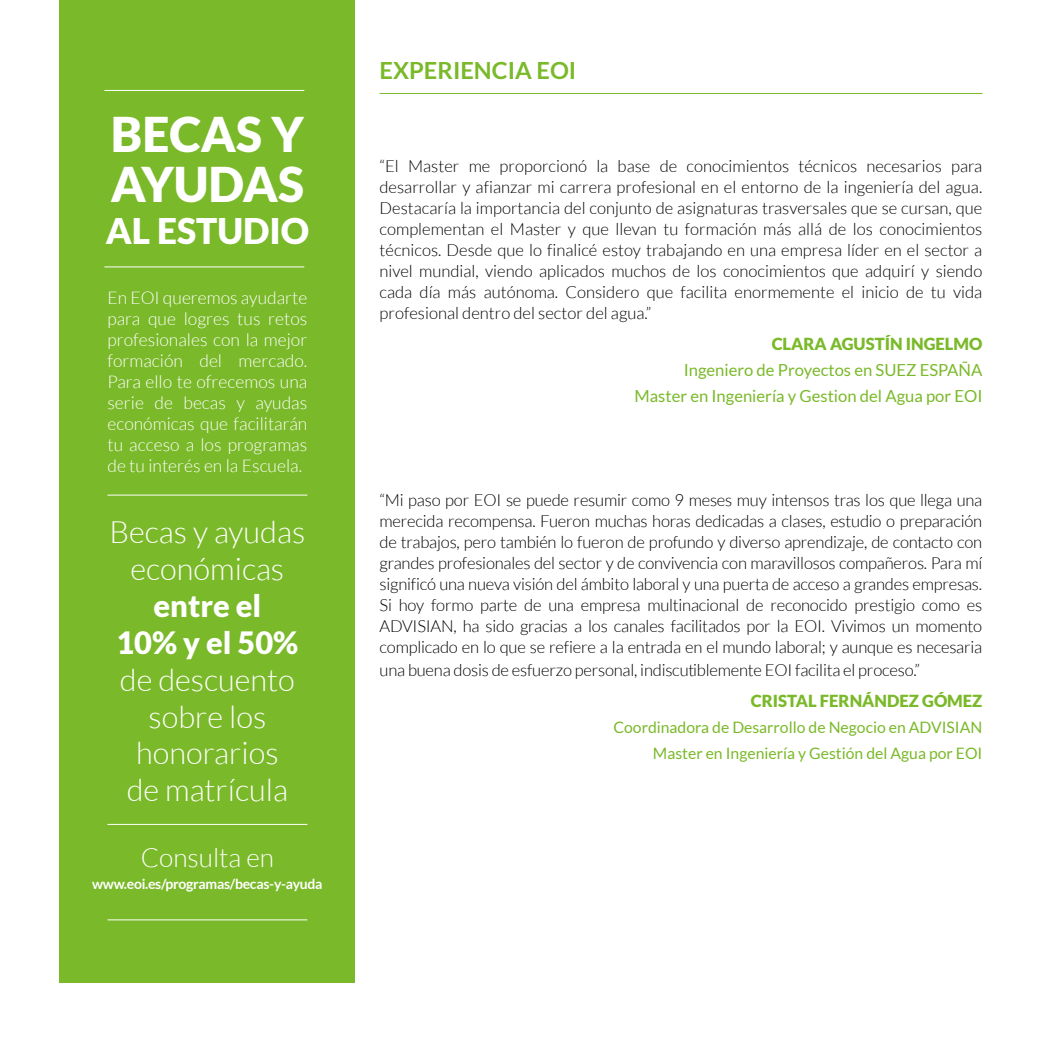
<style>
.page{position:relative;width:1042px;height:1042px;background:#fff}
.page>*{position:absolute;margin:0;border:0;box-sizing:border-box;transform-origin:0 0}
.t1{font:900 47.95px/50.1px "Lato";color:#fff}
.t2{font:900 35.35px "Lato";color:#fff}
.t3{font:300 30.8px/36.9px "Lato";color:#fff;text-align:center}
.t4{font:900 30.8px/36.9px "Lato";color:#fff;text-align:center}
.t5{font:300 26.25px "Lato";color:#fff}
.t6{font:700 23.62px "Lato";color:#7ab929}
.t7{font:300 17.5px/21px "Lato";color:#fff;text-align:justify}
.t8{font:300 16.62px/21px "Lato";letter-spacing:-.015em;color:#000;text-align:justify}
.t9{font:16.62px/25.9px "Lato";color:#7ab929;text-align:right}
.t10{font:900 16.62px "Lato";color:#7ab929}
.t11{font:15.75px/25.9px "Lato";color:#7ab929;text-align:right}
.t12{font:700 14px "Lato";letter-spacing:-.02em;color:#fff}
</style>
<div class="page">
<div style="left:60px;top:0;width:295px;height:982px;background:#7ab929"></div>
<hr style="left:104px;top:90px;width:200px;height:1px;background:#fff">
<hr style="left:104px;top:266px;width:200px;height:1px;background:#fff">
<hr style="left:107px;top:495px;width:200px;height:1px;background:#fff">
<hr style="left:107px;top:824px;width:200px;height:1px;background:#fff">
<hr style="left:107px;top:919px;width:200px;height:1px;background:#fff">
<hr style="left:379px;top:93px;width:603px;height:1px;background:#7ab929">
<h1 class="t1" style="left:111px;top:108px;width:195px">BECAS Y<br>AYUDAS</h1>
<h2 class="t2" style="left:106px;top:211px;width:205px">AL ESTUDIO</h2>
<p class="t7" style="left:107px;top:287px;width:201px">En EOI queremos ayudarte para que logres tus retos profesionales con la mejor formación del mercado.<br>Para ello te ofrecemos una serie de becas y ayudas económicas que facilitarán tu acceso a los programas de tu interés en la Escuela.</p>
<h3 class="t3" style="left:110px;top:513px;width:197px">Becas y ayudas económicas</h3>
<h3 class="t4" style="left:116px;top:586px;width:184px">entre el<br>10% y el 50%</h3>
<h3 class="t3" style="left:120px;top:661px;width:176px">de descuento sobre los honorarios de matrícula</h3>
<h3 class="t5" style="left:141px;top:844px;width:135px">Consulta en</h3>
<p class="t12" style="left:92px;top:876px;width:232px">www.eoi.es/programas/becas-y-ayuda</p>
<h3 class="t6" style="left:379px;top:56px;width:198px">EXPERIENCIA EOI</h3>
<p class="t8" style="left:379px;top:156px;width:604px">“El Master me proporcionó la base de conocimientos técnicos necesarios para desarrollar y afianzar mi carrera profesional en el entorno de la ingeniería del agua.<br>Destacaría la importancia del conjunto de asignaturas trasversales que se cursan, que complementan el Master y que llevan tu formación más allá de los conocimientos técnicos. Desde que lo finalicé estoy trabajando en una empresa líder en el sector a nivel mundial, viendo aplicados muchos de los conocimientos que adquirí y siendo cada día más autónoma. Considero que facilita enormemente el inicio de tu vida profesional dentro del sector del agua.”</p>
<p class="t10" style="left:772px;top:334px;width:212px">CLARA AGUSTÍN INGELMO</p>
<p class="t9" style="left:634px;top:357px;width:349px">Ingeniero de Proyectos en SUEZ ESPAÑA<br>Master en Ingeniería y Gestion del Agua por EOI</p>
<p class="t8" style="left:379px;top:490px;width:604px">“Mi paso por EOI se puede resumir como 9 meses muy intensos tras los que llega una merecida recompensa. Fueron muchas horas dedicadas a clases, estudio o preparación de trabajos, pero también lo fueron de profundo y diverso aprendizaje, de contacto con grandes profesionales del sector y de convivencia con maravillosos compañeros. Para mí significó una nueva visión del ámbito laboral y una puerta de acceso a grandes empresas.<br>Si hoy formo parte de una empresa multinacional de reconocido prestigio como es ADVISIAN, ha sido gracias a los canales facilitados por la EOI. Vivimos un momento complicado en lo que se refiere a la entrada en el mundo laboral; y aunque es necesaria</p>
<p class="t8" style="left:379px;top:659px;width:542px">una buena dosis de esfuerzo personal, indiscutiblemente EOI facilita el proceso.”</p>
<p class="t10" style="left:751px;top:691px;width:233px">CRISTAL FERNÁNDEZ GÓMEZ</p>
<p class="t11" style="left:613px;top:714px;width:371px">Coordinadora de Desarrollo de Negocio en ADVISIAN<br>Master en Ingeniería y Gestión del Agua por EOI</p>
</div>
